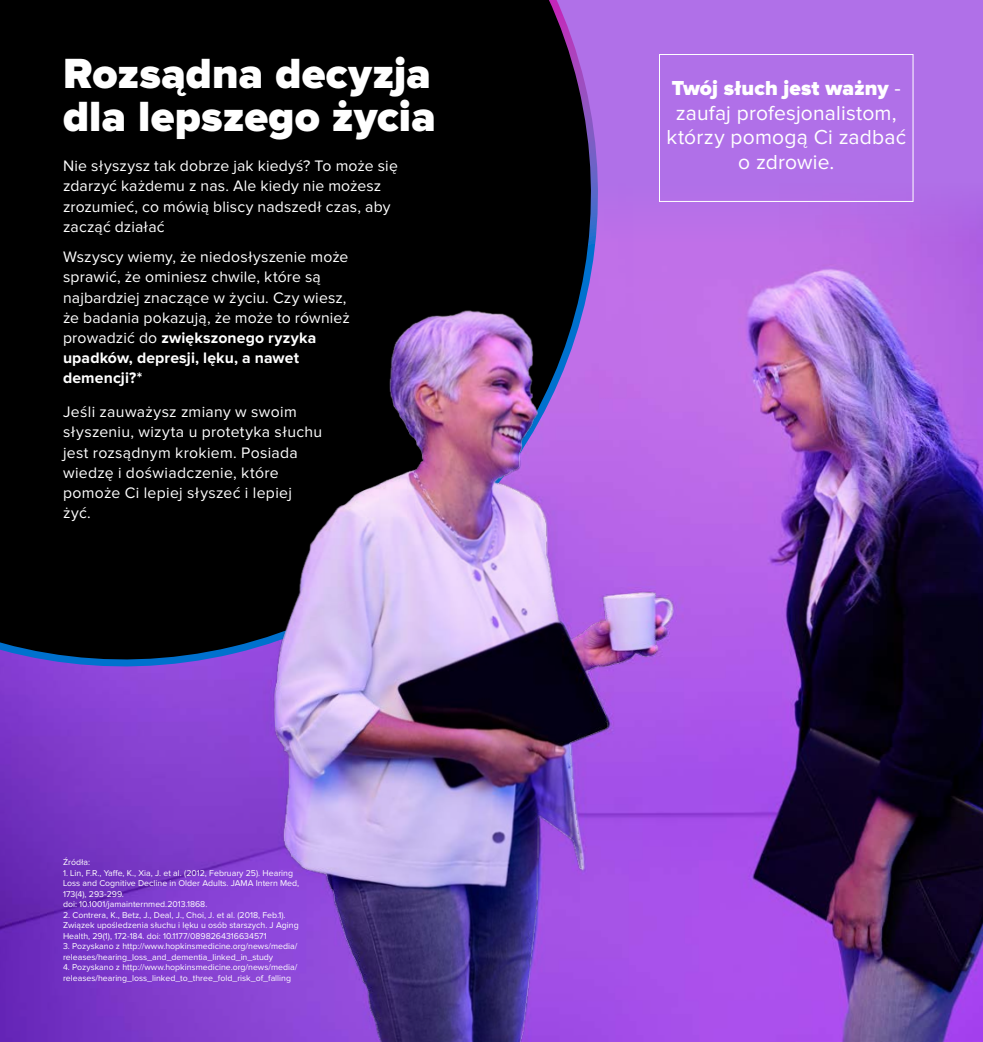
<style>
.page{position:relative;width:983px;height:1042px;background:#fff}
.page>*{position:absolute;margin:0;border:0;box-sizing:border-box;transform-origin:0 0}
.t1{font:900 43.75px/43.8px "Proxima Nova";letter-spacing:.005em;color:#fff}
.t2{font:21px/24.5px "Proxima Nova";letter-spacing:.01em;color:#fff;text-align:center}
.t3{font:15.75px/20.1px "Proxima Nova";letter-spacing:.015em;color:#fff}
.t4{font:8.75px/10.5px "Proxima Nova";color:#fff}
.s1{font-weight:700}
.s2{font-weight:900}
</style>
<div class="page">
<img style="left:0;top:278px;width:982px;height:764px">
<div style="left:24px;top:0;width:958px;height:278px;background:#b070e8"></div>
<div style="left:0;top:0;width:617px;height:666px;background:#000"></div>
<div style="left:659px;top:54px;width:254px;height:148px;border:1px solid #fff"></div>
<img style="left:271px;top:310px;width:696px;height:732px">
<h1 class="t1" style="left:63px;top:53px;width:374px">Rozsądna decyzja dla lepszego życia</h1>
<h3 class="t3" style="left:63px;top:157px;width:336px">Nie słyszysz tak dobrze jak kiedyś? To może się zdarzyć każdemu z nas. Ale kiedy nie możesz zrozumieć, co mówią bliscy nadszedł czas, aby zacząć działać</h3>
<p class="t3" style="left:63px;top:248px;width:288px">Wszyscy wiemy, że niedosłyszenie może sprawić, że ominiesz chwile, które są najbardziej znaczące w życiu. Czy wiesz, że badania pokazują, że może to również prowadzić do <span class="s1">zwiększonego ryzyka upadków, depresji, lęku, a nawet demencji?*</span></p>
<h3 class="t3" style="left:63px;top:403px;width:260px">Jeśli zauważysz zmiany w swoim słyszeniu, wizyta u protetyka słuchu jest rozsądnym krokiem. Posiada wiedzę i doświadczenie, które pomoże Ci lepiej słyszeć i lepiej żyć.</h3>
<p class="t4" style="left:63px;top:857px;width:29px">Źródła:</p>
<p class="t4" style="left:63px;top:868px;width:237px">1. Lin, F.R., Yaffe, K., Xia, J. et al. (2012, February 25). Hearing Loss and Cognitive Decline in Older Adults. JAMA Intern Med, 173(4), 293-299.<br>doi: 10.1001/jamainternmed.2013.1868.</p>
<p class="t4" style="left:63px;top:910px;width:237px">2. Contrera, K., Betz, J., Deal, J., Choi, J. et al. (2018, Feb.1).<br>Związek upośledzenia słuchu i lęku u osób starszych. J Aging<br>Health, 29(1), 172-184. doi: 10.1177/0898264316634571</p>
<p class="t4" style="left:63px;top:941px;width:236px">3. Pozyskano z http://www.hopkinsmedicine.org/news/media/ releases/hearing_loss_and_dementia_linked_in_study</p>
<p class="t4" style="left:63px;top:962px;width:236px">4. Pozyskano z http://www.hopkinsmedicine.org/news/media/ releases/hearing_loss_linked_to_three_fold_risk_of_falling</p>
<h2 class="t2" style="left:666px;top:77px;width:241px"><span class="s2">Twój słuch jest ważny</span> - zaufaj profesjonalistom, którzy pomogą Ci zadbać o zdrowie.</h2>
</div>
